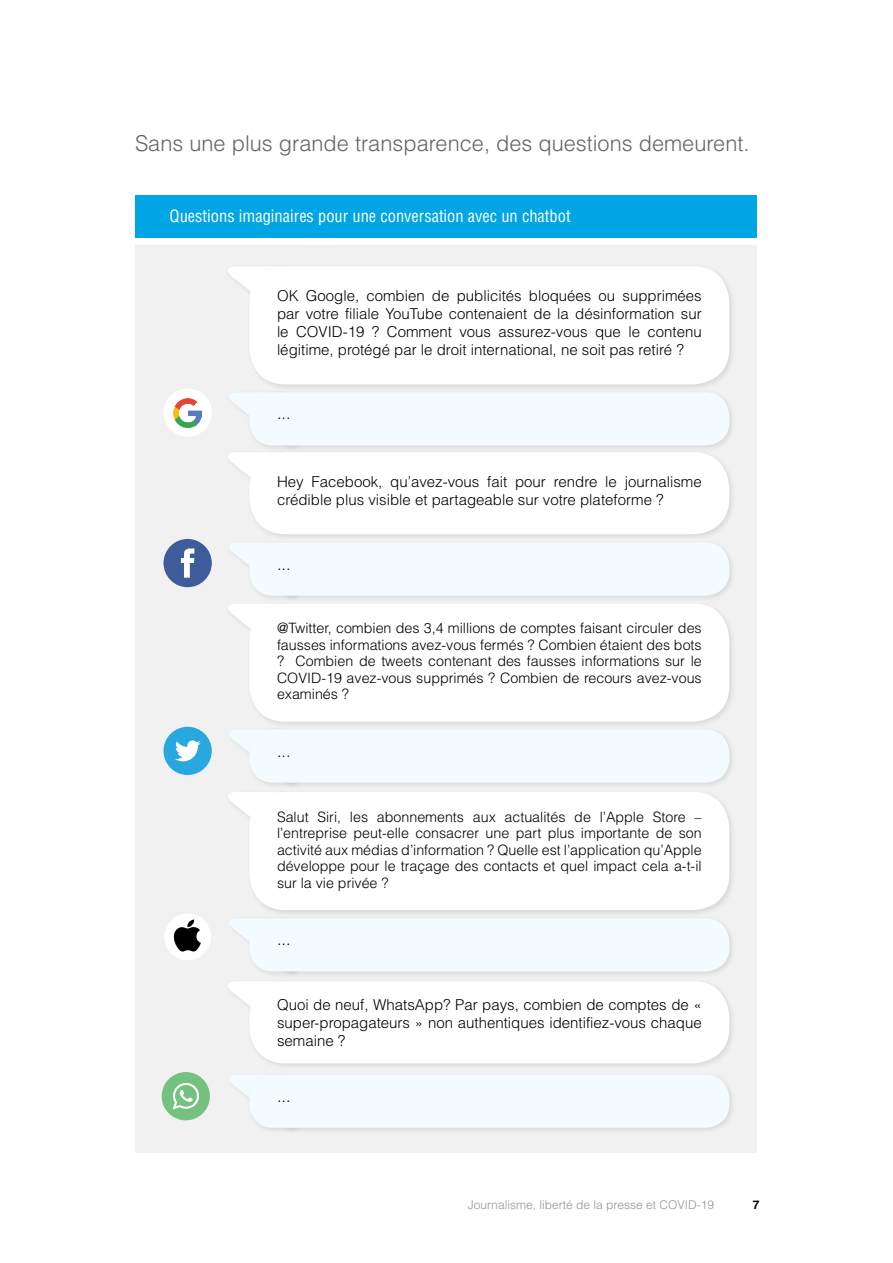
<style>
.page{position:relative;width:893px;height:1263px;background:#fff}
.page>*{position:absolute;margin:0;border:0;box-sizing:border-box;transform-origin:0 0}
.t1{font:300 21.75px "Helvetica LT Std";color:#636466}
.t2{font:condensed 16.5px "Helvetica LT Std";color:#fff}
.t3{font:300 16.5px "Helvetica LT Std";color:#000}
.t4{font:300 15px/18px "Helvetica LT Std";color:#000;text-align:justify}
.t5{font:300 14.25px/16.5px "Helvetica LT Std";color:#000;text-align:justify}
.t6{font:300 12px "Helvetica LT Std";color:#939598}
.t7{font:700 12px "Helvetica LT Std";color:#000}
</style>
<div class="page">
<div style="left:135px;top:245px;width:621px;height:907px;background:#f1f1f2"></div>
<svg style="left:219px;top:266px;width:27px;height:61px"></svg>
<div style="left:246px;top:263px;width:491px;height:129px;background:#000;opacity:.1"></div>
<div style="left:249px;top:266px;width:480px;height:118px;background:#fff;border-radius:36px"></div>
<div style="left:246px;top:600px;width:491px;height:129px;background:#eaeaeb"></div>
<div style="left:249px;top:603px;width:480px;height:119px;background:#fff;border-radius:36px"></div>
<div style="left:246px;top:789px;width:491px;height:128px;background:#000;opacity:.1"></div>
<div style="left:249px;top:792px;width:480px;height:118px;background:#fff;border-radius:36px"></div>
<div style="left:246px;top:449px;width:491px;height:92px;background:#e8e8e9"></div>
<div style="left:249px;top:452px;width:480px;height:82px;background:#fff;border-radius:36px"></div>
<div style="left:246px;top:978px;width:491px;height:92px;background:#000;opacity:.1"></div>
<div style="left:249px;top:981px;width:480px;height:82px;background:#fff;border-radius:36px"></div>
<svg style="left:219px;top:392px;width:56px;height:121px"></svg>
<div style="left:246px;top:389px;width:491px;height:64px;background:#ececed"></div>
<div style="left:249px;top:392px;width:480px;height:53px;background:#f4fbfe;border-radius:24px"></div>
<svg style="left:219px;top:543px;width:78px;height:121px"></svg>
<div style="left:246px;top:539px;width:491px;height:64px;background:#000;opacity:.1"></div>
<div style="left:249px;top:543px;width:480px;height:53px;background:#f4fbfe;border-radius:24px"></div>
<svg style="left:219px;top:729px;width:78px;height:124px"></svg>
<div style="left:246px;top:726px;width:491px;height:64px;background:#000;opacity:.1"></div>
<div style="left:249px;top:729px;width:480px;height:54px;background:#f4fbfe;border-radius:24px"></div>
<svg style="left:219px;top:918px;width:64px;height:124px"></svg>
<div style="left:246px;top:915px;width:491px;height:64px;background:#000;opacity:.1"></div>
<div style="left:249px;top:918px;width:480px;height:53px;background:#f4fbfe;border-radius:24px"></div>
<svg style="left:220px;top:1075px;width:26px;height:60px"></svg>
<div style="left:246px;top:1071px;width:491px;height:64px;background:#000;opacity:.1"></div>
<div style="left:249px;top:1075px;width:480px;height:53px;background:#f4fbfe;border-radius:24px"></div>
<div style="left:135px;top:195px;width:621px;height:42px;background:#00a5e3"></div>
<div style="left:163px;top:727px;width:49px;height:48px;background:#29a8e0;border-radius:24px"></div>
<svg style="left:175px;top:740px;width:25px;height:21px"></svg>
<div style="left:163px;top:539px;width:49px;height:48px;background:#3d5c99;border-radius:50%"></div>
<svg style="left:181px;top:548px;width:13px;height:30px"></svg>
<div style="left:162px;top:1072px;width:48px;height:48px;background:#75c280;border-radius:50%"></div>
<svg style="left:173px;top:1083px;width:26px;height:26px"></svg>
<div style="left:163px;top:389px;width:49px;height:48px;background:#fff;border-radius:50%"></div>
<img style="left:173px;top:398px;width:29px;height:29px">
<div style="left:164px;top:913px;width:47px;height:47px;background:#fff;border-radius:50%"></div>
<svg style="left:174px;top:919px;width:27px;height:33px"></svg>
<h1 class="t1" style="left:135px;top:129px;width:616px">Sans une plus grande transparence, des questions demeurent.</h1>
<p class="t2" style="left:170px;top:205px;width:402px">Questions imaginaires pour une conversation avec un chatbot</p>
<p class="t4" style="left:277px;top:286px;width:426px">OK Google, combien de publicités bloquées ou supprimées par votre filiale YouTube contenaient de la désinformation sur le COVID-19 ? Comment vous assurez-vous que le contenu légitime, protégé par le droit international, ne soit pas retiré ?</p>
<p class="t3" style="left:277px;top:403px;width:15px">...</p>
<p class="t4" style="left:277px;top:472px;width:426px">Hey Facebook, qu’avez-vous fait pour rendre le journalisme crédible plus visible et partageable sur votre plateforme ?</p>
<p class="t3" style="left:277px;top:553px;width:15px">...</p>
<p class="t5" style="left:277px;top:620px;width:426px">@Twitter, combien des 3,4 millions de comptes faisant circuler des fausses informations avez-vous fermés ? Combien étaient des bots ? Combien de tweets contenant des fausses informations sur le COVID-19 avez-vous supprimés ? Combien de recours avez-vous examinés ?</p>
<p class="t3" style="left:277px;top:740px;width:15px">...</p>
<p class="t5" style="left:277px;top:808px;width:426px">Salut Siri, les abonnements aux actualités de l’Apple Store – l’entreprise peut-elle consacrer une part plus importante de son activité aux médias d’information ? Quelle est l’application qu’Apple développe pour le traçage des contacts et quel impact cela a-t-il sur la vie privée ?</p>
<p class="t3" style="left:277px;top:929px;width:15px">...</p>
<p class="t4" style="left:277px;top:995px;width:426px">Quoi de neuf, WhatsApp? Par pays, combien de comptes de « super-propagateurs » non authentiques identifiez-vous chaque semaine ?</p>
<p class="t3" style="left:277px;top:1085px;width:15px">...</p>
<p class="t6" style="left:468px;top:1197px;width:248px">Journalisme, liberté de la presse et COVID-19</p>
<p class="t7" style="left:753px;top:1198px;width:8px">7</p>
</div>
